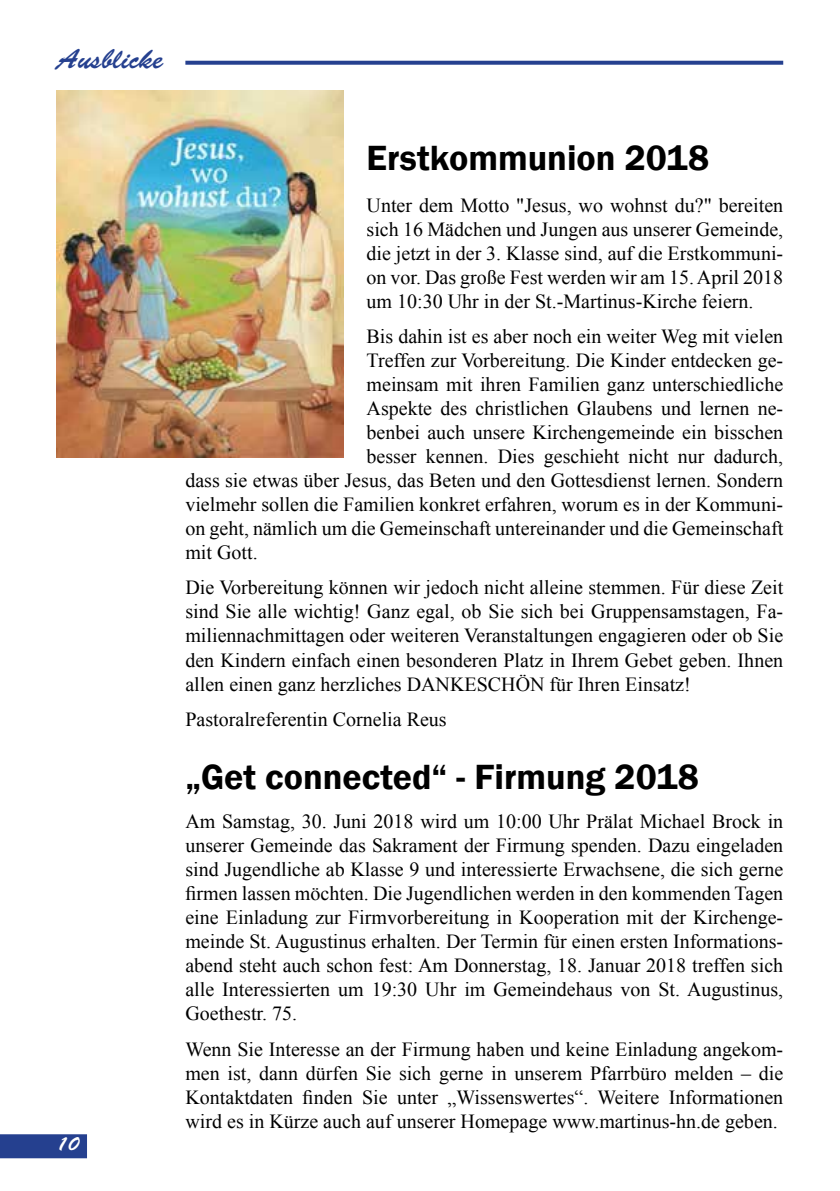
<style>
.page{position:relative;width:840px;height:1191px;background:#fff}
.page>*{position:absolute;margin:0;border:0;box-sizing:border-box;transform-origin:0 0}
.t1{font:600 36px "Franklin Gothic";color:#000}
.t2{font:28px "Brush Script Std";color:#25408f}
.t3{font:20px/24px "Times New Roman";color:#000;text-align:justify}
.t4{font:20px "Brush Script Std";color:#fff}
</style>
<div class="page">
<div style="left:0;top:1134px;width:87px;height:24px;background:#25408f"></div>
<svg style="left:185px;top:61px;width:597px;height:4px;background:#344d96"></svg>
<img style="left:56px;top:91px;width:287px;height:366px">
<h2 class="t2" style="left:57px;top:43px;width:108px">Ausblicke</h2>
<p class="t4" style="left:56px;top:1132px;width:24px">10</p>
<h1 class="t1" style="left:366px;top:136px;width:344px">Erstkommunion 2018</h1>
<p class="t3" style="left:366px;top:192px;width:418px">Unter dem Motto "Jesus, wo wohnst du?" bereiten sich 16 Mädchen und Jungen aus unserer Gemeinde, die jetzt in der 3. Klasse sind, auf die Erstkommuni&shy;on vor. Das große Fest werden wir am 15. April 2018 um 10:30 Uhr in der St.-Martinus-Kirche feiern.</p>
<p class="t3" style="left:366px;top:324px;width:418px">Bis dahin ist es aber noch ein weiter Weg mit vielen</p>
<p class="t3" style="left:366px;top:348px;width:418px">Treffen zur Vorbereitung. Die Kinder entdecken ge-</p>
<p class="t3" style="left:366px;top:372px;width:418px">meinsam mit ihren Familien ganz unterschiedliche</p>
<p class="t3" style="left:366px;top:396px;width:418px">Aspekte des christlichen Glaubens und lernen ne-</p>
<p class="t3" style="left:366px;top:420px;width:418px">benbei auch unsere Kirchengemeinde ein bisschen</p>
<p class="t3" style="left:366px;top:444px;width:418px">besser kennen. Dies geschieht nicht nur dadurch,</p>
<p class="t3" style="left:185px;top:468px;width:599px">dass sie etwas über Jesus, das Beten und den Gottesdienst lernen. Sondern</p>
<p class="t3" style="left:185px;top:492px;width:599px">vielmehr sollen die Familien konkret erfahren, worum es in der Kommuni-</p>
<p class="t3" style="left:185px;top:516px;width:599px">on geht, nämlich um die Gemeinschaft untereinander und die Gemeinschaft</p>
<p class="t3" style="left:185px;top:540px;width:74px">mit Gott.</p>
<p class="t3" style="left:185px;top:575px;width:599px">Die Vorbereitung können wir jedoch nicht alleine stemmen. Für diese Zeit sind Sie alle wichtig! Ganz egal, ob Sie sich bei Gruppensamstagen, Fa&shy;miliennachmittagen oder weiteren Veranstaltungen engagieren oder ob Sie den Kindern einfach einen besonderen Platz in Ihrem Gebet geben. Ihnen allen einen ganz herzliches DANKESCHÖN für Ihren Einsatz!</p>
<p class="t3" style="left:185px;top:706px;width:263px">Pastoralreferentin Cornelia Reus</p>
<h1 class="t1" style="left:185px;top:754px;width:515px">„Get connected“ - Firmung 2018</h1>
<p class="t3" style="left:185px;top:809px;width:599px">Am Samstag, 30. Juni 2018 wird um 10:00 Uhr Prälat Michael Brock in unserer Gemeinde das Sakrament der Firmung spenden. Dazu eingeladen sind Jugendliche ab Klasse 9 und interessierte Erwachsene, die sich gerne firmen lassen möchten. Die Jugendlichen werden in den kommenden Tagen eine Einladung zur Firmvorbereitung in Kooperation mit der Kirchenge&shy;meinde St. Augustinus erhalten. Der Termin für einen ersten Informations&shy;abend steht auch schon fest: Am Donnerstag, 18. Januar 2018 treffen sich alle Interessierten um 19:30 Uhr im Gemeindehaus von St. Augustinus, Goethestr. 75.</p>
<p class="t3" style="left:185px;top:1036px;width:599px">Wenn Sie Interesse an der Firmung haben und keine Einladung angekom&shy;men ist, dann dürfen Sie sich gerne in unserem Pfarrbüro melden – die Kontaktdaten finden Sie unter „Wissenswertes“. Weitere Informationen wird es in Kürze auch auf unserer Homepage www.martinus-hn.de geben.</p>
</div>
